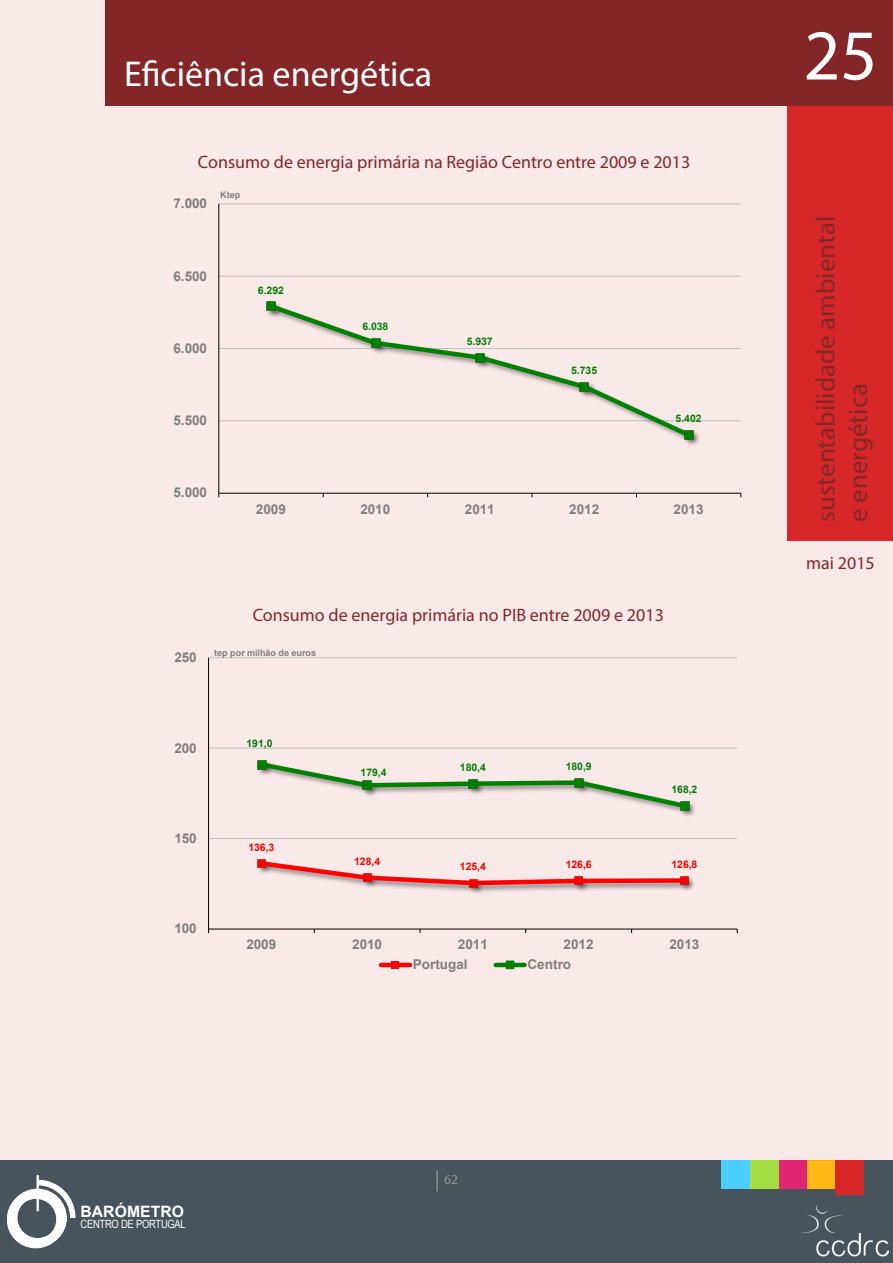
<style>
.page{position:relative;width:893px;height:1263px;background:#fff}
.page>*{position:absolute;margin:0;border:0;box-sizing:border-box;transform-origin:0 0}
.t1{font:72px "Myriad Pro";color:#fff}
.t2{font:36px "Myriad Pro";color:#fff}
.t3{font:27px/32.4px "Myriad Pro";color:#842628}
.t4{font:18px "Myriad Pro";color:#842628}
.t5{font:700 15.6px "Arial";letter-spacing:.005em;color:#fff}
.t6{font:700 13.5px "Arial";letter-spacing:.005em;color:#7f7f7f}
.t7{font:13.5px "Myriad Pro";color:#939598}
.t8{font:11.4px "Arial Narrow";letter-spacing:-.025em;color:#fff}
.t9{font:700 10.5px "Arial";letter-spacing:-.005em;color:#008000}
.t10{font:700 10.5px "Arial";letter-spacing:-.005em;color:#f00}
.t11{font:700 9px "Arial";letter-spacing:.005em;color:#7f7f7f}
.s1{font-size:21px}
</style>
<div class="page">
<div style="left:0;top:1160px;width:893px;height:103px;background:#48545c"></div>
<div style="left:807px;top:1160px;width:29px;height:29px;background:#ffb816"></div>
<img style="left:801px;top:1205px;width:87px;height:52px">
<svg style="left:7px;top:1179px;width:69px;height:69px"></svg>
<div style="left:37px;top:1176px;width:1px;height:34px;border:1px solid #fff"></div>
<div style="left:778px;top:1160px;width:29px;height:29px;background:#e02574"></div>
<div style="left:836px;top:1160px;width:28px;height:35px;background:#d62628"></div>
<div style="left:0;top:0;width:893px;height:1160px;background:#fae9e9"></div>
<div style="left:750px;top:1160px;width:28px;height:29px;background:#a4dc43"></div>
<div style="left:722px;top:1160px;width:28px;height:29px;background:#4acdff"></div>
<div style="left:105px;top:0;width:788px;height:105px;background:#842628"></div>
<div style="left:788px;top:105px;width:105px;height:435px;background:#d62628"></div>
<hr style="left:892px;top:591px;width:1px;height:105px;background:#efa8a9">
<hr style="left:219px;top:421px;width:522px;height:1px;background:#c0c0c0">
<hr style="left:219px;top:348px;width:522px;height:1px;background:#c0c0c0">
<hr style="left:219px;top:276px;width:522px;height:1px;background:#c0c0c0">
<hr style="left:219px;top:204px;width:522px;height:1px;background:#c0c0c0">
<hr style="left:219px;top:204px;width:1px;height:289px;background:#000">
<hr style="left:219px;top:493px;width:522px;height:1px;background:#000">
<img style="left:685px;top:431px;width:14px;height:14px">
<svg style="left:265px;top:301px;width:429px;height:140px"></svg>
<svg style="left:267px;top:302px;width:9px;height:9px"></svg>
<svg style="left:371px;top:339px;width:9px;height:9px"></svg>
<svg style="left:475px;top:353px;width:9px;height:9px"></svg>
<svg style="left:580px;top:382px;width:9px;height:9px"></svg>
<svg style="left:684px;top:431px;width:9px;height:9px"></svg>
<hr style="left:209px;top:838px;width:528px;height:1px;background:#c0c0c0">
<hr style="left:209px;top:748px;width:528px;height:1px;background:#c0c0c0">
<hr style="left:209px;top:657px;width:528px;height:1px;background:#c0c0c0">
<hr style="left:208px;top:658px;width:1px;height:271px;background:#000">
<hr style="left:209px;top:929px;width:528px;height:1px;background:#000">
<img style="left:466px;top:887px;width:20px;height:7px">
<img style="left:572px;top:887px;width:20px;height:5px">
<img style="left:678px;top:876px;width:17px;height:16px">
<img style="left:677px;top:802px;width:18px;height:14px">
<svg style="left:257px;top:859px;width:432px;height:28px"></svg>
<svg style="left:257px;top:760px;width:433px;height:51px"></svg>
<hr style="left:381px;top:963px;width:29px;height:4px;background:#f00">
<div style="left:392px;top:961px;width:7px;height:8px;background:#f00"></div>
<hr style="left:496px;top:963px;width:29px;height:4px;background:#008000">
<div style="left:506px;top:960px;width:8px;height:9px;background:#008000;border:1px solid #008000"></div>
<h2 class="t2" style="left:124px;top:52px;width:310px">Eficiência energética</h2>
<p class="t4" style="left:198px;top:151px;width:494px">Consumo de energia primária na Região Centro entre 2009 e 2013</p>
<p class="t6" style="left:173px;top:194px;width:35px">7.000</p>
<p class="t11" style="left:220px;top:188px;width:22px">Ktep</p>
<p class="t6" style="left:173px;top:266px;width:35px">6.500</p>
<p class="t6" style="left:173px;top:339px;width:35px">6.000</p>
<p class="t9" style="left:258px;top:283px;width:27px">6.292</p>
<p class="t6" style="left:173px;top:411px;width:35px">5.500</p>
<p class="t9" style="left:362px;top:319px;width:27px">6.038</p>
<p class="t9" style="left:467px;top:334px;width:27px">5.937</p>
<p class="t9" style="left:571px;top:363px;width:27px">5.735</p>
<p class="t9" style="left:676px;top:411px;width:27px">5.402</p>
<p class="t6" style="left:173px;top:483px;width:35px">5.000</p>
<p class="t6" style="left:256px;top:499px;width:32px">2009</p>
<p class="t6" style="left:360px;top:499px;width:32px">2010</p>
<p class="t6" style="left:465px;top:499px;width:32px">2011</p>
<p class="t6" style="left:569px;top:499px;width:32px">2012</p>
<p class="t6" style="left:674px;top:499px;width:32px">2013</p>
<p class="t4" style="left:253px;top:604px;width:413px">Consumo de energia primária no PIB entre 2009 e 2013</p>
<p class="t6" style="left:174px;top:648px;width:24px">250</p>
<p class="t11" style="left:214px;top:647px;width:103px">tep por milhão de euros</p>
<p class="t6" style="left:174px;top:738px;width:24px">200</p>
<p class="t6" style="left:174px;top:829px;width:24px">150</p>
<p class="t6" style="left:174px;top:919px;width:24px">100</p>
<p class="t9" style="left:247px;top:736px;width:27px">191,0</p>
<p class="t10" style="left:248px;top:840px;width:27px">136,3</p>
<p class="t9" style="left:361px;top:765px;width:27px">179,4</p>
<p class="t10" style="left:354px;top:854px;width:27px">128,4</p>
<p class="t9" style="left:460px;top:760px;width:27px">180,4</p>
<p class="t9" style="left:566px;top:759px;width:27px">180,9</p>
<p class="t9" style="left:671px;top:782px;width:27px">168,2</p>
<p class="t10" style="left:460px;top:859px;width:27px">125,4</p>
<p class="t10" style="left:566px;top:857px;width:27px">126,6</p>
<p class="t10" style="left:671px;top:857px;width:27px">126,8</p>
<p class="t6" style="left:246px;top:935px;width:32px">2009</p>
<p class="t6" style="left:352px;top:935px;width:32px">2010</p>
<p class="t6" style="left:458px;top:935px;width:32px">2011</p>
<p class="t6" style="left:564px;top:935px;width:32px">2012</p>
<p class="t6" style="left:669px;top:935px;width:32px">2013</p>
<p class="t6" style="left:413px;top:955px;width:56px">Portugal</p>
<p class="t6" style="left:528px;top:955px;width:45px">Centro</p>
<p class="t5" style="left:81px;top:1200px;width:105px">BARÓMETRO</p>
<p class="t8" style="left:81px;top:1215px;width:107px">CENTRO DE PORTUGAL</p>
<p class="t7" style="left:435px;top:1171px;width:25px"><span class="s1">|</span> 62</p>
<h1 class="t1" style="left:803px;top:11px;width:75px">25</h1>
<h3 class="t3" style="left:809px;top:522px;width:308px;rotate:-90deg">sustentabilidade ambiental e energética</h3>
<p class="t4" style="left:806px;top:551px;width:70px">mai 2015</p>
</div>
